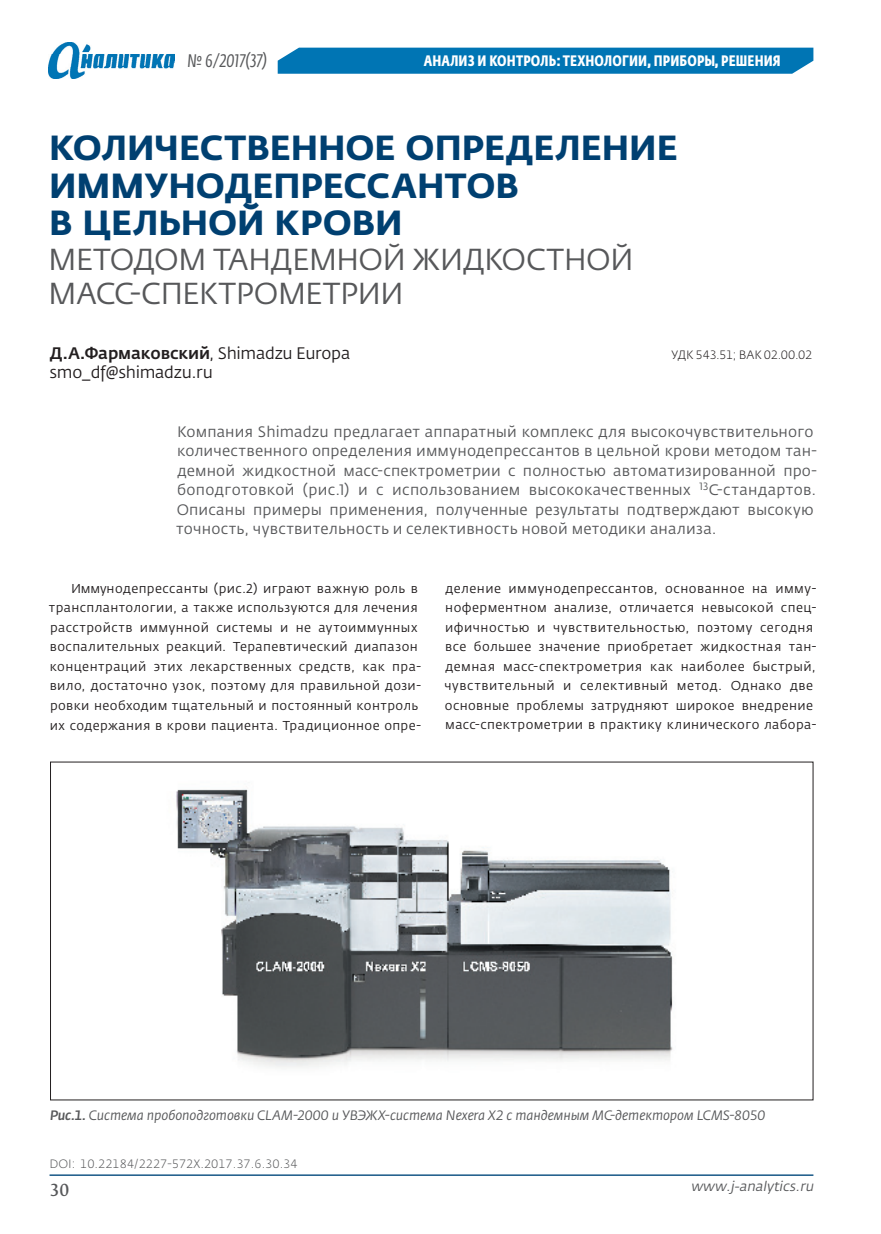
<style>
.page{position:relative;width:881px;height:1234px;background:#fff}
.page>*{position:absolute;margin:0;border:0;box-sizing:border-box;transform-origin:0 0}
.t1{font:700 34.5px/37.5px "Fedra Sans Pro";color:#004071}
.t2{font:30px/34.5px "Fedra Sans Pro";letter-spacing:.03em;color:#57585a}
.t3{font:italic 18px "Fedra Sans Cond Pro";letter-spacing:.01em;color:#57585a}
.t4{font:500 16.5px "Fedra Sans Pro";letter-spacing:-.005em;color:#231f20}
.t5{font:16.5px "Fedra Sans Pro";letter-spacing:-.015em;color:#231f20}
.t6{font:16.5px "Fedra Serif B Pro";color:#57585a}
.t7{font:15px/19.5px "Fedra Sans Pro";letter-spacing:.01em;color:#57585a}
.t8{font:700 15px "Fedra Sans Cond Pro";letter-spacing:.01em;color:#fff}
.t9{font:italic 13.5px "Fedra Sans Pro";letter-spacing:-.005em;color:#57585a}
.t10{font:italic 13.5px "Fedra Sans Pro";color:#57585a}
.t11{font:12.75px/19.5px "Fedra Sans Pro";letter-spacing:.035em;color:#231f20}
.t12{font:300 12px "Fedra Sans Pro";color:#57585a}
.t13{font:300 12px "Fedra Sans Pro";letter-spacing:-.02em;color:#231f20}
.s1{font-weight:400}
.s2{font-weight:500}
</style>
<div class="page">
<hr style="left:50px;top:1174px;width:763px;height:1px;background:#175887">
<div style="left:277px;top:48px;width:536px;height:26px;background:#0075b4"></div>
<img style="left:49px;top:42px;width:125px;height:37px">
<img style="left:176px;top:789px;width:497px;height:278px">
<h3 class="t3" style="left:187px;top:50px;width:81px">№ 6/2017(37)</h3>
<p class="t8" style="left:423px;top:51px;width:358px">Анализ и контроль: технологии, приборы, решения</p>
<h1 class="t1" style="left:49px;top:129px;width:630px">Количественное определение иммунодепрессантов<br>в цельной крови</h1>
<h2 class="t2" style="left:48px;top:242px;width:586px">методом тандемной жидкостной масс-спектрометрии</h2>
<p class="t4" style="left:50px;top:342px;width:302px">Д.А.Фармаковский<span class="s1">, Shimadzu Europa</span></p>
<p class="t13" style="left:671px;top:347px;width:142px">УДК 543.51; ВАК 02.00.02</p>
<p class="t5" style="left:49px;top:362px;width:165px">smo_df@shimadzu.ru</p>
<p class="t7" style="left:176px;top:421px;width:642px">Компания Shimadzu предлагает аппаратный комплекс для высокочувствительного количественного определения иммунодепрессантов в цельной крови методом тан&shy;демной жидкостной масс-спектрометрии с полностью автоматизированной про&shy;боподготовкой (рис.1) и с использованием высококачественных <sup>13</sup>С-стандартов.<br>Описаны примеры применения, полученные результаты подтверждают высокую точность, чувствительность и селективность новой методики анализа.</p>
<p class="t11" style="left:49px;top:578px;width:373px;text-indent:22px">Иммунодепрессанты (рис.2) играют важную роль в трансплантологии, а также используются для лечения расстройств иммунной системы и не аутоиммунных воспалительных реакций. Терапевтический диапазон концентраций этих лекарственных средств, как пра&shy;вило, достаточно узок, поэтому для правильной дози&shy;ровки необходим тщательный и постоянный контроль их содержания в крови пациента. Традиционное опре-</p>
<p class="t11" style="left:444px;top:578px;width:373px">деление иммунодепрессантов, основанное на имму&shy;ноферментном анализе, отличается невысокой спец&shy;ифичностью и чувствительностью, поэтому сегодня все большее значение приобретает жидкостная тан&shy;демная масс-спектрометрия как наиболее быстрый, чувствительный и селективный метод. Однако две основные проблемы затрудняют широкое внедрение масс-спектрометрии в практику клинического лабора-</p>
<p class="t9" style="left:50px;top:1106px;width:716px"><span class="s2">Рис.1.</span> Система пробоподготовки CLAM-2000 и УВЭЖХ-система Nexera X2 с тандемным МС-детектором LCMS-8050</p>
<p class="t12" style="left:50px;top:1156px;width:249px">DOI: 10.22184/2227-572X.2017.37.6.30.34</p>
<p class="t6" style="left:50px;top:1179px;width:21px">30</p>
<p class="t10" style="left:690px;top:1177px;width:127px">www.j-analytics.ru</p>
</div>
